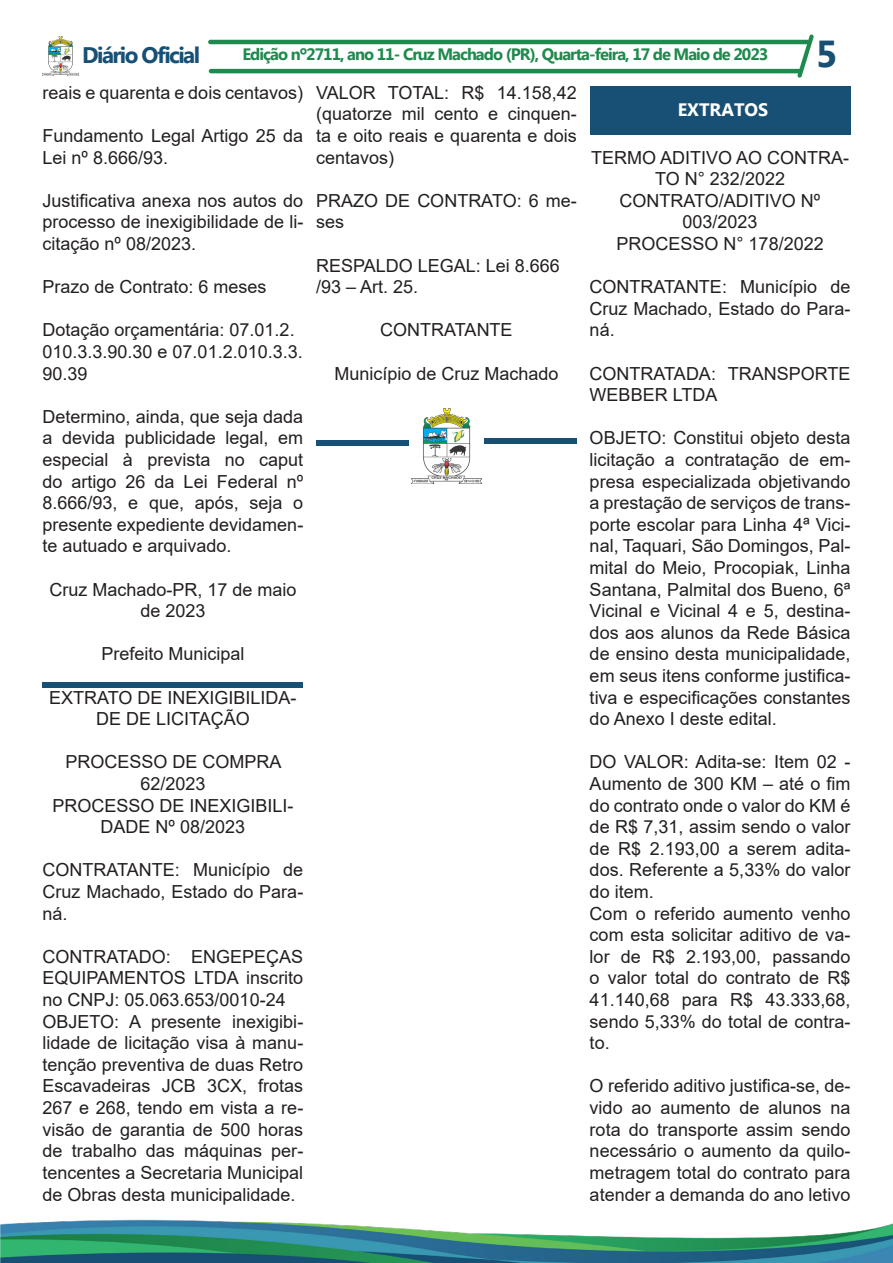
<style>
.page{position:relative;width:893px;height:1263px;background:#fff}
.page>*{position:absolute;margin:0;border:0;box-sizing:border-box;transform-origin:0 0}
.t1{font:700 37.5px "Myanmar Text";color:#175074}
.t2{font:700 22.5px "Myanmar Text";letter-spacing:-.07em;color:#175074}
.t3{font:18px/21.6px "Arial";color:#231f20;text-align:justify}
.t4{font:700 18px "Myanmar Text";color:#fff}
.t5{font:700 16.5px "Myanmar Text";letter-spacing:-.06em;color:#20894d}
</style>
<div class="page">
<hr style="left:208px;top:40px;width:602px;height:4px;background:#20894d;border-radius:2px">
<hr style="left:209px;top:69px;width:593px;height:4px;background:#20894d;border-radius:2px">
<img style="left:43px;top:37px;width:36px;height:38px">
<svg style="left:797px;top:34px;width:17px;height:44px"></svg>
<img style="left:0;top:1219px;width:893px;height:44px">
<div style="left:43px;top:682px;width:260px;height:6px;background:#175074"></div>
<svg style="left:316px;top:440px;width:93px;height:6px"></svg>
<img style="left:411px;top:408px;width:71px;height:76px">
<svg style="left:484px;top:438px;width:93px;height:5px"></svg>
<div style="left:590px;top:86px;width:260px;height:49px;background:#175074"></div>
<p class="t2" style="left:82px;top:42px;width:119px">Diário Oficial</p>
<p class="t5" style="left:242px;top:45px;width:527px">Edição nº2711, ano 11- Cruz Machado (PR), Quarta-feira, 17 de Maio de 2023</p>
<p class="t1" style="left:816px;top:32px;width:23px">5</p>
<p class="t3" style="left:43px;top:82px;width:262px">reais e quarenta e dois centavos)</p>
<p class="t3" style="left:43px;top:125px;width:262px">Fundamento Legal Artigo 25 da<br>Lei nº 8.666/93.</p>
<p class="t3" style="left:43px;top:190px;width:262px">Justificativa anexa nos autos do processo de inexigibilidade de li&shy;citação nº 08/2023.</p>
<p class="t3" style="left:43px;top:276px;width:226px">Prazo de Contrato: 6 meses</p>
<p class="t3" style="left:43px;top:319px;width:254px">Dotação orçamentária: 07.01.2.</p>
<p class="t3" style="left:43px;top:341px;width:262px">010.3.3.90.30 e 07.01.2.010.3.3.</p>
<p class="t3" style="left:43px;top:362px;width:47px">90.39</p>
<p class="t3" style="left:43px;top:406px;width:262px">Determino, ainda, que seja dada a devida publicidade legal, em especial à prevista no caput do artigo 26 da Lei Federal nº 8.666/93, e que, após, seja o presente expediente devidamen&shy;te autuado e arquivado.</p>
<p class="t3" style="left:49px;top:578px;width:249px;text-align:center">Cruz Machado-PR, 17 de maio de 2023</p>
<p class="t3" style="left:101px;top:643px;width:145px">Prefeito Municipal</p>
<p class="t3" style="left:49px;top:686px;width:249px;text-align:center">EXTRATO DE INEXIGIBILIDA-<br>DE DE LICITAÇÃO</p>
<p class="t3" style="left:65px;top:751px;width:218px;text-align:center">PROCESSO DE COMPRA<br>62/2023</p>
<p class="t3" style="left:52px;top:794px;width:243px;text-align:center">PROCESSO DE INEXIGIBILI-<br>DADE Nº 08/2023</p>
<p class="t3" style="left:43px;top:859px;width:262px">CONTRATANTE: Município de Cruz Machado, Estado do Para&shy;ná.</p>
<p class="t3" style="left:43px;top:946px;width:262px">CONTRATADO: ENGEPEÇAS EQUIPAMENTOS LTDA inscrito no CNPJ: 05.063.653/0010-24</p>
<p class="t3" style="left:43px;top:1010px;width:262px">OBJETO: A presente inexigibi&shy;lidade de licitação visa à manu&shy;tenção preventiva de duas Retro Escavadeiras JCB 3CX, frotas 267 e 268, tendo em vista a re&shy;visão de garantia de 500 horas de trabalho das máquinas per&shy;tencentes a Secretaria Municipal de Obras desta municipalidade.</p>
<p class="t3" style="left:316px;top:82px;width:262px">VALOR TOTAL: R$ 14.158,42 (quatorze mil cento e cinquen&shy;ta e oito reais e quarenta e dois centavos)</p>
<p class="t3" style="left:316px;top:190px;width:262px">PRAZO DE CONTRATO: 6 me&shy;ses</p>
<p class="t3" style="left:316px;top:254px;width:245px">RESPALDO LEGAL: Lei 8.666</p>
<p class="t3" style="left:316px;top:276px;width:104px">/93 – Art. 25.</p>
<p class="t3" style="left:380px;top:319px;width:134px">CONTRATANTE</p>
<p class="t3" style="left:334px;top:362px;width:226px">Município de Cruz Machado</p>
<p class="t4" style="left:678px;top:99px;width:92px">EXTRATOS</p>
<p class="t3" style="left:591px;top:146px;width:260px;text-align:center">TERMO ADITIVO AO CONTRA-<br>TO N° 232/2022</p>
<p class="t3" style="left:620px;top:190px;width:202px;text-align:center">CONTRATO/ADITIVO Nº<br>003/2023</p>
<p class="t3" style="left:616px;top:233px;width:209px">PROCESSO N° 178/2022</p>
<p class="t3" style="left:590px;top:276px;width:262px">CONTRATANTE: Município de Cruz Machado, Estado do Para&shy;ná.</p>
<p class="t3" style="left:590px;top:362px;width:262px">CONTRATADA: TRANSPORTE<br>WEBBER LTDA</p>
<p class="t3" style="left:590px;top:427px;width:262px">OBJETO: Constitui objeto desta licitação a contratação de em&shy;presa especializada objetivando a prestação de serviços de trans&shy;porte escolar para Linha 4ª Vici&shy;nal, Taquari, São Domingos, Pal&shy;mital do Meio, Procopiak, Linha Santana, Palmital dos Bueno, 6ª Vicinal e Vicinal 4 e 5, destina&shy;dos aos alunos da Rede Básica de ensino desta municipalidade, em seus itens conforme justifica&shy;tiva e especificações constantes do Anexo I deste edital.</p>
<p class="t3" style="left:590px;top:751px;width:262px">DO VALOR: Adita-se: Item 02 - Aumento de 300 KM – até o fim do contrato onde o valor do KM é de R$ 7,31, assim sendo o valor de R$ 2.193,00 a serem adita&shy;dos. Referente a 5,33% do valor do item.</p>
<p class="t3" style="left:590px;top:902px;width:262px">Com o referido aumento venho com esta solicitar aditivo de va&shy;lor de R$ 2.193,00, passando o valor total do contrato de R$ 41.140,68 para R$ 43.333,68, sendo 5,33% do total de contra&shy;to.</p>
<p class="t3" style="left:590px;top:1075px;width:262px">O referido aditivo justifica-se, de&shy;vido ao aumento de alunos na rota do transporte assim sendo necessário o aumento da quilo&shy;metragem total do contrato para atender a demanda do ano letivo</p>
</div>
